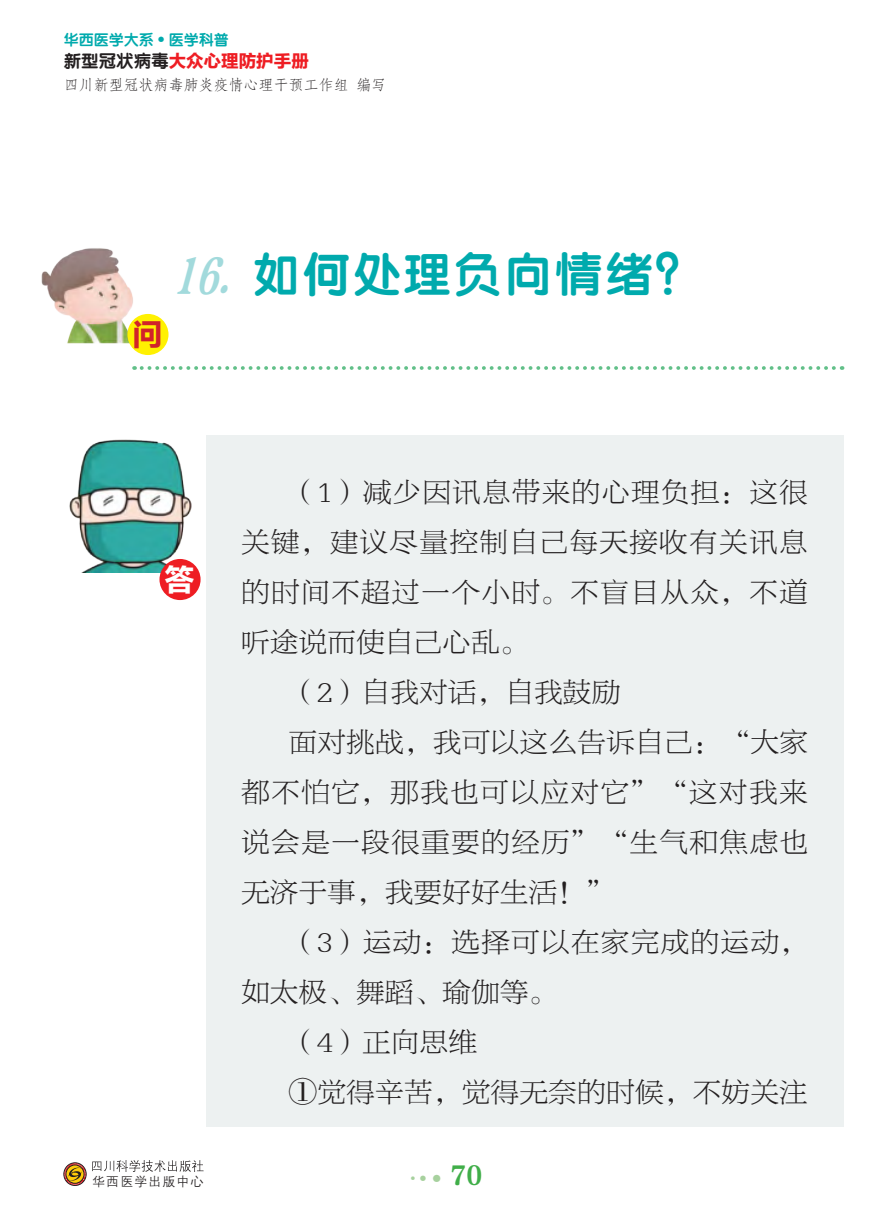
<style>
.page{position:relative;width:886px;height:1226px;background:#fff}
.page>*{position:absolute;margin:0;border:0;box-sizing:border-box;transform-origin:0 0}
.t1{font:47.5px "FZY4 K GBK1 0";letter-spacing:.06em;color:#00aaad}
.t2{font:30px "FZLTDHK GBK1 0";color:#d1232a}
.t3{font:30px "FZLTDHK GBK1 0";color:#fff}
.t4{font:28.75px "FZBYSK GBK1 0";letter-spacing:.04em;color:#231f20}
.t5{font:28.75px "FZBYSK GBK1 0";letter-spacing:.005em;color:#231f20}
.t6{font:28.75px "FZBYSK GBK1 0";color:#231f20}
.t7{font:25px "FZCYSK GBK1 0";color:#40ae49}
.t8{font:17.5px "FZLTDHK GBK1 0";color:#ee1d23}
.t9{font:15px "FZFSK GBK1 0";color:#231f20}
.t10{font:15px "FZY4 K GBK1 0";color:#00aaad}
.t11{font:12.75px "FZZDXJW GB1 0";letter-spacing:.1em;color:#231f20}
.s1{font-family:"FZY4 K GBK1 0";color:#231f20}
.s2{font-family:"FZCYSCK GBK1 0";font-style:italic;color:#a2dadc}
</style>
<div class="page">
<div style="left:64px;top:1163px;width:22px;height:23px;border:1px solid #231f20;border-radius:50%"></div>
<svg style="left:64px;top:1163px;width:22px;height:22px"></svg>
<svg style="left:92px;top:1160px;width:111px;height:12px"></svg>
<img style="left:41px;top:248px;width:108px;height:97px">
<div style="left:127px;top:314px;width:41px;height:41px;background:#fff101;border-radius:50%"></div>
<div style="left:206px;top:436px;width:637px;height:691px;background:#edf1f1"></div>
<img style="left:69px;top:439px;width:122px;height:134px">
<div style="left:159px;top:559px;width:42px;height:41px;background:#ee1d23;border-radius:50%"></div>
<svg style="left:142px;top:366px;width:700px;height:4px"></svg>
<p class="t10" style="left:64px;top:30px;width:166px">华西医学大系 <sup>●</sup> 医学科普</p>
<p class="t9" style="left:64px;top:77px;width:324px">四川新型冠状病毒肺炎疫情心理干预工作组 编写</p>
<p class="t8" style="left:64px;top:51px;width:246px"><span class="s1">新型冠状病毒</span>大众心理防护手册</p>
<p class="t2" style="left:132px;top:318px;width:31px">问</p>
<h1 class="t1" style="left:173px;top:246px;width:532px"><span class="s2">16.</span>如何处理负向情绪？</h1>
<p class="t3" style="left:165px;top:563px;width:31px">答</p>
<p class="t11" style="left:92px;top:1175px;width:113px">华西医学出版中心</p>
<p class="t4" style="left:288px;top:478px;width:521px">（1）减少因讯息带来的心理负担：这很</p>
<p class="t4" style="left:241px;top:528px;width:568px">关键，建议尽量控制自己每天接收有关讯息</p>
<p class="t4" style="left:241px;top:578px;width:568px">的时间不超过一个小时。不盲目从众，不道</p>
<p class="t6" style="left:241px;top:628px;width:289px">听途说而使自己心乱。</p>
<p class="t6" style="left:288px;top:678px;width:333px">（2）自我对话，自我鼓励</p>
<p class="t5" style="left:288px;top:728px;width:521px">面对挑战，我可以这么告诉自己：“大家</p>
<p class="t4" style="left:241px;top:778px;width:568px">都不怕它，那我也可以应对它”“这对我来</p>
<p class="t4" style="left:241px;top:828px;width:569px">说会是一段很重要的经历”“生气和焦虑也</p>
<p class="t6" style="left:241px;top:878px;width:375px">无济于事，我要好好生活！”</p>
<p class="t4" style="left:288px;top:928px;width:521px">（3）运动：选择可以在家完成的运动，</p>
<p class="t4" style="left:241px;top:978px;width:318px">如太极、舞蹈、瑜伽等。</p>
<p class="t4" style="left:288px;top:1028px;width:190px">（4）正向思维</p>
<p class="t5" style="left:288px;top:1078px;width:521px">①觉得辛苦，觉得无奈的时候，不妨关注</p>
<p class="t7" style="left:451px;top:1161px;width:33px">70</p>
</div>
